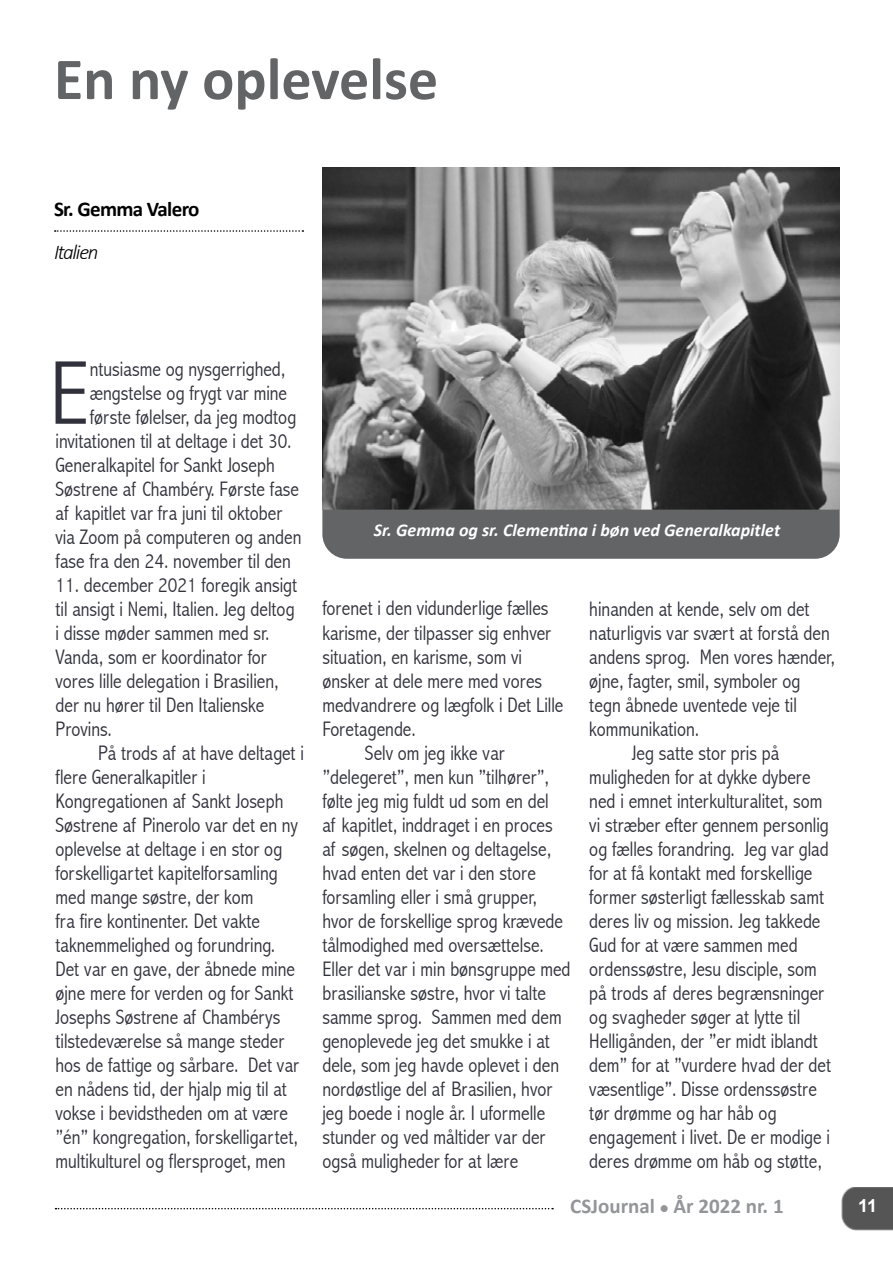
<style>
.page{position:relative;width:893px;height:1263px;background:#fff}
.page>*{position:absolute;margin:0;border:0;box-sizing:border-box;transform-origin:0 0}
.t1{font:300 condensed 91.5px "Abadi";color:#31313c}
.t2{font:700 60px "Calibri";color:#636466}
.t3{font:300 condensed 21px/24px "Abadi";color:#31313c}
.t4{font:700 21px "Calibri";color:#939598}
.t5{font:700 21px "Calibri";letter-spacing:-.03em;color:#000}
.t6{font:italic 300 21px "Calibri";letter-spacing:-.06em;color:#000}
.t7{font:italic 700 18px "Calibri";color:#fff}
.t8{font:700 18px "Arial";color:#fff}
</style>
<div class="page">
<img style="left:841px;top:1187px;width:52px;height:44px">
<svg style="left:56px;top:1208px;width:497px;height:1px"></svg>
<img style="left:322px;top:168px;width:518px;height:342px">
<svg style="left:55px;top:230px;width:248px;height:2px"></svg>
<div style="left:322px;top:510px;width:518px;height:49px;background:#636466"></div>
<h2 class="t2" style="left:54px;top:37px;width:386px">En ny oplevelse</h2>
<p class="t5" style="left:54px;top:194px;width:147px">Sr. Gemma Valero</p>
<p class="t6" style="left:54px;top:239px;width:46px">Italien</p>
<h1 class="t1" style="left:50px;top:340px;width:42px">E</h1>
<p class="t3" style="left:90px;top:357px;width:197px">ntusiasme og nysgerrighed,</p>
<p class="t3" style="left:90px;top:381px;width:199px">ængstelse og frygt var mine</p>
<p class="t3" style="left:90px;top:405px;width:208px">første følelser, da jeg modtog</p>
<p class="t3" style="left:56px;top:429px;width:238px">invitationen til at deltage i det 30.</p>
<p class="t3" style="left:56px;top:453px;width:221px">Generalkapitel for Sankt Joseph</p>
<p class="t3" style="left:56px;top:477px;width:245px">Søstrene af Chambéry. Første fase</p>
<p class="t3" style="left:56px;top:501px;width:228px">af kapitlet var fra juni til oktober</p>
<p class="t3" style="left:56px;top:525px;width:248px">via Zoom på computeren og anden</p>
<p class="t3" style="left:56px;top:549px;width:237px">fase fra den 24. november til den</p>
<p class="t3" style="left:56px;top:573px;width:243px">11. december 2021 foregik ansigt til ansigt i Nemi, Italien. Jeg deltog i disse møder sammen med sr.<br>Vanda, som er koordinator for vores lille delegation i Brasilien, der nu hører til Den Italienske<br>Provins.</p>
<p class="t3" style="left:56px;top:741px;width:250px;text-indent:43px">På trods af at have deltaget i flere Generalkapitler i<br>Kongregationen af Sankt Joseph<br>Søstrene af Pinerolo var det en ny oplevelse at deltage i en stor og forskelligartet kapitelforsamling med mange søstre, der kom<br>fra fire kontinenter. Det vakte taknemmelighed og forundring.<br>Det var en gave, der åbnede mine øjne mere for verden og for Sankt<br>Josephs Søstrene af Chambérys tilstedeværelse så mange steder hos de fattige og sårbare. Det var en nådens tid, der hjalp mig til at vokse i bevidstheden om at være ”én” kongregation, forskelligartet, multikulturel og flersproget, men</p>
<p class="t7" style="left:374px;top:517px;width:408px">Sr. Gemma og sr. Clementina i bøn ved Generalkapitlet</p>
<p class="t3" style="left:322px;top:596px;width:228px">forenet i den vidunderlige fælles</p>
<p class="t3" style="left:322px;top:620px;width:230px">karisme, der tilpasser sig enhver</p>
<p class="t3" style="left:322px;top:644px;width:201px">situation, en karisme, som vi</p>
<p class="t3" style="left:322px;top:668px;width:221px">ønsker at dele mere med vores</p>
<p class="t3" style="left:322px;top:692px;width:243px">medvandrere og lægfolk i Det Lille</p>
<p class="t3" style="left:322px;top:716px;width:95px">Foretagende.</p>
<p class="t3" style="left:365px;top:740px;width:141px">Selv om jeg ikke var</p>
<p class="t3" style="left:322px;top:764px;width:228px">”delegeret”, men kun ”tilhører”,</p>
<p class="t3" style="left:322px;top:788px;width:228px">følte jeg mig fuldt ud som en del</p>
<p class="t3" style="left:322px;top:812px;width:232px">af kapitlet, inddraget i en proces</p>
<p class="t3" style="left:322px;top:836px;width:230px">af søgen, skelnen og deltagelse,</p>
<p class="t3" style="left:322px;top:860px;width:215px">hvad enten det var i den store</p>
<p class="t3" style="left:322px;top:884px;width:216px">forsamling eller i små grupper,</p>
<p class="t3" style="left:322px;top:908px;width:242px">hvor de forskellige sprog krævede</p>
<p class="t3" style="left:322px;top:932px;width:223px">tålmodighed med oversættelse.</p>
<p class="t3" style="left:322px;top:956px;width:250px">Eller det var i min bønsgruppe med</p>
<p class="t3" style="left:322px;top:980px;width:225px">brasilianske søstre, hvor vi talte</p>
<p class="t3" style="left:322px;top:1004px;width:241px">samme sprog. Sammen med dem</p>
<p class="t3" style="left:322px;top:1028px;width:229px">genoplevede jeg det smukke i at</p>
<p class="t3" style="left:322px;top:1052px;width:238px">dele, som jeg havde oplevet i den</p>
<p class="t3" style="left:322px;top:1076px;width:231px">nordøstlige del af Brasilien, hvor</p>
<p class="t3" style="left:322px;top:1100px;width:224px">jeg boede i nogle år. I uformelle</p>
<p class="t3" style="left:322px;top:1124px;width:225px">stunder og ved måltider var der</p>
<p class="t3" style="left:322px;top:1148px;width:197px">også muligheder for at lære</p>
<p class="t3" style="left:589px;top:596px;width:222px">hinanden at kende, selv om det</p>
<p class="t3" style="left:589px;top:620px;width:242px">naturligvis var svært at forstå den</p>
<p class="t3" style="left:589px;top:644px;width:247px">andens sprog. Men vores hænder,</p>
<p class="t3" style="left:589px;top:668px;width:213px">øjne, fagter, smil, symboler og</p>
<p class="t3" style="left:589px;top:692px;width:209px">tegn åbnede uventede veje til</p>
<p class="t3" style="left:589px;top:716px;width:111px">kommunikation.</p>
<p class="t3" style="left:632px;top:741px;width:149px">Jeg satte stor pris på</p>
<p class="t3" style="left:589px;top:765px;width:223px">muligheden for at dykke dybere</p>
<p class="t3" style="left:589px;top:789px;width:235px">ned i emnet interkulturalitet, som</p>
<p class="t3" style="left:589px;top:813px;width:241px">vi stræber efter gennem personlig</p>
<p class="t3" style="left:589px;top:837px;width:241px">og fælles forandring. Jeg var glad</p>
<p class="t3" style="left:589px;top:861px;width:224px">for at få kontakt med forskellige</p>
<p class="t3" style="left:589px;top:885px;width:236px">former søsterligt fællesskab samt</p>
<p class="t3" style="left:589px;top:909px;width:233px">deres liv og mission. Jeg takkede</p>
<p class="t3" style="left:589px;top:933px;width:210px">Gud for at være sammen med</p>
<p class="t3" style="left:589px;top:957px;width:229px">ordenssøstre, Jesu disciple, som</p>
<p class="t3" style="left:589px;top:981px;width:236px">på trods af deres begrænsninger</p>
<p class="t3" style="left:589px;top:1005px;width:212px">og svagheder søger at lytte til</p>
<p class="t3" style="left:589px;top:1029px;width:230px">Helligånden, der ”er midt iblandt</p>
<p class="t3" style="left:589px;top:1053px;width:243px">dem” for at ”vurdere hvad der det</p>
<p class="t3" style="left:589px;top:1077px;width:229px">væsentlige”. Disse ordenssøstre</p>
<p class="t3" style="left:589px;top:1101px;width:189px">tør drømme og har håb og</p>
<p class="t3" style="left:589px;top:1125px;width:242px">engagement i livet. De er modige i</p>
<p class="t3" style="left:589px;top:1149px;width:234px">deres drømme om håb og støtte,</p>
<p class="t4" style="left:570px;top:1191px;width:215px">CSJournal ● År 2022 nr. 1</p>
<p class="t8" style="left:858px;top:1193px;width:21px">11</p>
</div>
